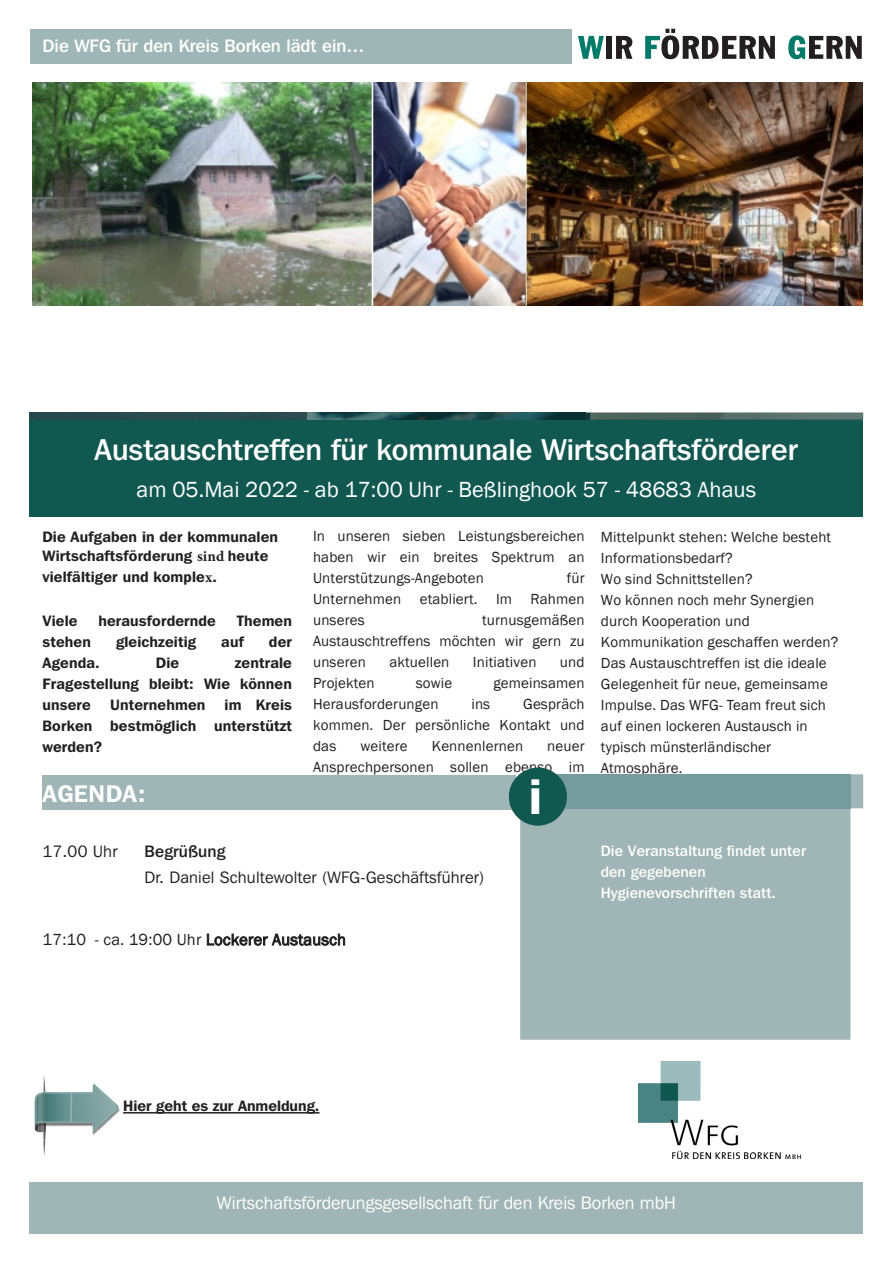
<style>
.page{position:relative;width:893px;height:1263px;background:#fff}
.page>*{position:absolute;margin:0;border:0;box-sizing:border-box;transform-origin:0 0}
.t1{font:600 49.95px "Franklin Gothic IT Cby BT";color:#fff}
.t2{font:500 30px "Franklin Gothic IT Cby BT";color:#fff}
.t3{font:600 24px "Franklin Gothic IT Cby BT";letter-spacing:.02em;color:#fff}
.t4{font:22.5px "Franklin Gothic";color:#fff}
.t5{font:18px "Franklin Gothic IT Cby BT";color:#fff}
.t6{font:500 18px "Franklin Gothic IT Cby BT";color:#fff}
.t7{font:16.5px "Franklin Gothic IT Cby BT";letter-spacing:.01em;color:#231f20}
.t8{font:16.5px "Franklin Gothic";letter-spacing:.01em;color:#231f20}
.t9{font:500 16.5px "Franklin Gothic IT Cby BT";letter-spacing:.01em;color:#231f20}
.t10{font:15px/21px "Franklin Gothic";letter-spacing:.01em;color:#231f20;text-align:justify}
.t11{font:600 15px/21px "Franklin Gothic IT Cby BT";letter-spacing:.01em;color:#231f20;text-align:justify}
.t12{font:500 15px/21px "Franklin Gothic IT Cby BT";letter-spacing:.01em;color:#fff}
.s1{font-family:"Minion Pro";font-weight:700}
.s2{font-family:"Franklin Gothic IT Cby BT"}
</style>
<div class="page">
<div style="left:30px;top:1182px;width:833px;height:51px;background:#a0b5b6"></div>
<div style="left:30px;top:30px;width:541px;height:34px;background:#9fb6b6"></div>
<div style="left:30px;top:420px;width:833px;height:97px;background:#115850"></div>
<img style="left:30px;top:412px;width:833px;height:8px">
<img style="left:34px;top:1099px;width:1px;height:29px">
<svg style="left:35px;top:1076px;width:84px;height:80px"></svg>
<hr style="left:123px;top:1112px;width:197px;height:1px;background:#231f20">
<img style="left:639px;top:1061px;width:161px;height:98px">
<div style="left:43px;top:775px;width:473px;height:34px;background:#a0b5b6"></div>
<svg style="left:578px;top:36px;width:26px;height:23px"></svg>
<div style="left:606px;top:36px;width:6px;height:23px;background:#231f20"></div>
<svg style="left:616px;top:36px;width:16px;height:23px"></svg>
<svg style="left:645px;top:29px;width:130px;height:30px"></svg>
<svg style="left:788px;top:35px;width:74px;height:24px"></svg>
<div style="left:520px;top:808px;width:330px;height:232px;background:#a0b5b6"></div>
<svg style="left:850px;top:774px;width:13px;height:34px"></svg>
<div style="left:520px;top:774px;width:330px;height:34px;background:#769b9c"></div>
<div style="left:509px;top:767px;width:58px;height:59px;background:#115850;border-radius:50%"></div>
<img style="left:33px;top:83px;width:830px;height:222px">
<p class="t6" style="left:43px;top:34px;width:323px">Die WFG für den Kreis Borken lädt ein…</p>
<h2 class="t2" style="left:95px;top:430px;width:705px">Austauschtreffen für kommunale Wirtschaftsförderer</h2>
<h3 class="t4" style="left:137px;top:476px;width:621px">am 05.Mai 2022 - ab 17:00 Uhr - Beßlinghook 57 - 48683 Ahaus</h3>
<p class="t11" style="left:43px;top:526px;width:237px;line-height:20.4px;text-align:left">Die Aufgaben in der kommunalen<br>Wirtschaftsförderung <span class="s1">sind</span> heute vielfältiger und komple<span class="s1">x</span>.</p>
<p class="t11" style="left:43px;top:609px;width:36px">Viele</p>
<p class="t11" style="left:98px;top:609px;width:119px">herausfordernde</p>
<p class="t11" style="left:237px;top:609px;width:57px">Themen</p>
<p class="t11" style="left:43px;top:630px;width:50px">stehen</p>
<p class="t11" style="left:116px;top:630px;width:82px">gleichzeitig</p>
<p class="t11" style="left:221px;top:630px;width:24px">auf</p>
<p class="t11" style="left:269px;top:630px;width:25px">der</p>
<p class="t11" style="left:43px;top:651px;width:59px">Agenda.</p>
<p class="t11" style="left:156px;top:651px;width:25px">Die</p>
<p class="t11" style="left:43px;top:651px;width:251px;text-indent:192px">zentrale Fragestellung bleibt: Wie können unsere</p>
<p class="t11" style="left:43px;top:693px;width:251px;text-indent:182px">im Kreis Borken bestmöglich unterstützt werden?</p>
<p class="t11" style="left:110px;top:693px;width:97px">Unternehmen</p>
<h3 class="t3" style="left:43px;top:778px;width:104px">AGENDA:</h3>
<p class="t10" style="left:313px;top:526px;width:273px">In unseren sieben Leistungsbereichen haben wir ein breites Spektrum an Unterstützungs-Angeboten</p>
<p class="t10" style="left:313px;top:568px;width:273px;text-indent:254px">für Unternehmen etabliert. Im Rahmen unseres</p>
<p class="t10" style="left:313px;top:610px;width:273px;text-indent:169px">turnusgemäßen Austauschtreffens möchten wir gern zu unseren</p>
<p class="t10" style="left:389px;top:652px;width:62px">aktuellen</p>
<p class="t10" style="left:473px;top:652px;width:65px">Initiativen</p>
<p class="t10" style="left:560px;top:652px;width:26px">und</p>
<p class="t10" style="left:313px;top:673px;width:63px">Projekten</p>
<p class="t10" style="left:416px;top:673px;width:38px">sowie</p>
<p class="t10" style="left:493px;top:673px;width:93px">gemeinsamen</p>
<p class="t10" style="left:313px;top:694px;width:127px">Herausforderungen</p>
<p class="t10" style="left:471px;top:694px;width:20px">ins</p>
<p class="t10" style="left:313px;top:694px;width:273px;text-indent:210px">Gespräch kommen. Der persönliche Kontakt und das</p>
<p class="t10" style="left:360px;top:736px;width:49px">weitere</p>
<p class="t10" style="left:432px;top:736px;width:93px">Kennenlernen</p>
<p class="t10" style="left:313px;top:736px;width:273px;text-align:right">neuer<br>Ansprechpersonen sollen ebenso im</p>
<h1 class="t1" style="left:529px;top:764px;width:15px">i</h1>
<p class="t7" style="left:43px;top:841px;width:76px">17.00 Uhr</p>
<p class="t9" style="left:145px;top:841px;width:83px">Begrüßung</p>
<p class="t7" style="left:145px;top:867px;width:341px">Dr. Daniel Schultewolter (WFG-Geschäftsführer)</p>
<p class="t8" style="left:43px;top:929px;width:305px"><span class="s2">1</span>7:10 - ca. 19:00 Uhr Lockerer Austausch</p>
<p class="t10" style="left:601px;top:526px;width:239px;text-align:left">Mittelpunkt stehen: Welche besteht<br>Informationsbedarf?<br>Wo sind Schnittstellen?<br>Wo können noch mehr Synergien durch Kooperation und<br>Kommunikation geschaffen werden?<br>Das Austauschtreffen ist die ideale<br>Gelegenheit für neue, gemeinsame<br>Impulse. Das WFG- Team freut sich auf einen lockeren Austausch in typisch münsterländischer<br>Atmosphäre.</p>
<p class="t12" style="left:601px;top:840px;width:207px">Die Veranstaltung findet unter den gegebenen<br>Hygienevorschriften statt.</p>
<p class="t11" style="left:123px;top:1095px;width:198px">Hier geht es zur Anmeldung.</p>
<p class="t5" style="left:217px;top:1192px;width:461px">Wirtschaftsförderungsgesellschaft für den Kreis Borken mbH</p>
</div>
